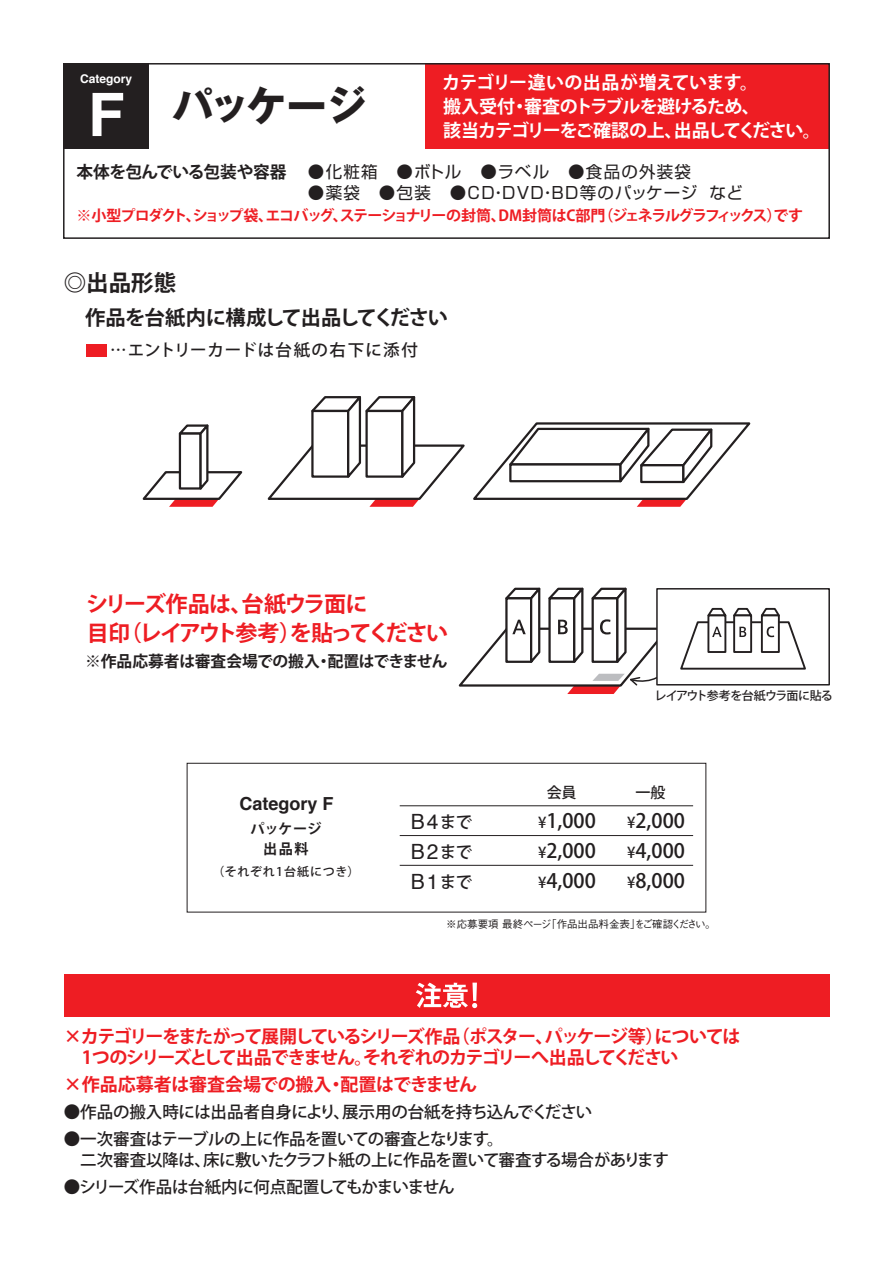
<style>
.page{position:relative;width:893px;height:1263px;background:#fff}
.page>*{position:absolute;margin:0;border:0;box-sizing:border-box;transform-origin:0 0}
.t1{font:700 60px "Helvetica";color:#fff}
.t2{font:700 40.5px "Gothic MB101 Pro";letter-spacing:-.06em;color:#231f20}
.t3{font:700 22.5px "Koz Go Pro";color:#231f20}
.t4{font:700 22.05px/28.3px "Koz Go Pro";letter-spacing:-.08em;color:#ee1d23}
.t5{font:21px/30px "Helvetica";color:#231f20;text-align:justify}
.t6{font:700 20.25px "Koz Go Pro";letter-spacing:-.04em;color:#231f20}
.t7{font:500 19.8px/30px "Koz Go Pro";color:#231f20;text-align:justify}
.t8{font:700 18px/21px "Koz Go Pro";letter-spacing:-.07em;color:#ee1d23}
.t9{font:700 18px/24px "Koz Go Pro";letter-spacing:-.045em;color:#fff}
.t10{font:700 18px "Koz Go Pro";letter-spacing:-.015em;color:#ee1d23}
.t11{font:700 18px "Koz Go Pro";letter-spacing:-.08em;color:#fff}
.t12{font:700 18px "Helvetica";color:#231f20}
.t13{font:700 16.8px "Koz Go Pro";letter-spacing:-.03em;color:#231f20}
.t14{font:500 16.5px/21px "Koz Go Pro";letter-spacing:-.02em;color:#231f20}
.t15{font:16.5px "Shin Go Pro";letter-spacing:.075em;color:#231f20}
.t16{font:500 16.5px "Koz Go Pro";letter-spacing:-.06em;color:#231f20}
.t17{font:500 16.5px "Koz Go Pro";letter-spacing:.06em;color:#231f20}
.t18{font:700 15.75px "Koz Go Pro";letter-spacing:-.015em;color:#231f20}
.t19{font:700 15px "Koz Go Pro";letter-spacing:-.09em;color:#ee1d23}
.t20{font:500 15px "Koz Go Pro";color:#231f20}
.t21{font:700 14.1px "Koz Go Pro";letter-spacing:.035em;color:#231f20}
.t22{font:500 12px "Koz Go Pro";letter-spacing:-.07em;color:#231f20}
.t23{font:500 12px "Koz Go Pro";letter-spacing:.08em;color:#231f20}
.t24{font:700 12px "Helvetica";color:#fff}
.t25{font:500 10.5px "Gothic BBB Pr 6";letter-spacing:-.01em;color:#231f20}
.s1{font-family:"Koz Go Pro";font-weight:500;font-size:16.5px}
.s2{font-size:15px}
</style>
<div class="page">
<div style="left:425px;top:64px;width:404px;height:85px;background:#ee1d23"></div>
<div style="left:64px;top:64px;width:85px;height:85px;background:#231f20"></div>
<div style="left:63px;top:63px;width:767px;height:176px;border:2px solid #231f20"></div>
<div style="left:656px;top:588px;width:174px;height:97px;background:#fff;border:2px solid #231f20"></div>
<svg style="left:458px;top:587px;width:350px;height:107px"></svg>
<div style="left:64px;top:974px;width:765px;height:43px;background:#ee1d23"></div>
<svg style="left:416px;top:982px;width:61px;height:26px"></svg>
<div style="left:87px;top:344px;width:20px;height:12px;background:#ee1d23"></div>
<hr style="left:400px;top:835px;width:293px;height:1px;background:#231f20">
<hr style="left:400px;top:805px;width:293px;height:1px;background:#231f20">
<hr style="left:400px;top:865px;width:293px;height:1px;background:#231f20">
<div style="left:187px;top:763px;width:519px;height:149px;border:1px solid #231f20"></div>
<svg style="left:142px;top:424px;width:101px;height:83px"></svg>
<svg style="left:267px;top:396px;width:484px;height:111px"></svg>
<p class="t24" style="left:80px;top:69px;width:54px">Category</p>
<h1 class="t1" style="left:88px;top:66px;width:38px">F</h1>
<h2 class="t2" style="left:173px;top:72px;width:195px">パッケージ</h2>
<p class="t9" style="left:442px;top:72px;width:319px">カテゴリー違いの出品が増えています。搬入受付・審査のトラブルを避けるため、</p>
<p class="t11" style="left:443px;top:119px;width:379px">該当カテゴリーをご確認の上、出品してください。</p>
<p class="t13" style="left:77px;top:161px;width:211px">本体を包んでいる包装や容器</p>
<p class="t15" style="left:308px;top:158px;width:385px">●化粧箱　●ボトル　●ラベル　●食品の外装袋</p>
<p class="t15" style="left:308px;top:179px;width:436px">●薬袋　●包装　●CD・DVD・BD等のパッケージ など</p>
<p class="t19" style="left:77px;top:205px;width:728px">※小型プロダクト、ショップ袋、エコバッグ、ステーショナリーの封筒、DM封筒はC部門（ジェネラルグラフィックス）です</p>
<h3 class="t3" style="left:64px;top:268px;width:114px">◎出品形態</h3>
<p class="t6" style="left:85px;top:304px;width:364px">作品を台紙内に構成して出品してください</p>
<p class="t17" style="left:110px;top:339px;width:309px">…エントリーカードは台紙の右下に添付</p>
<h3 class="t4" style="left:86px;top:591px;width:364px">シリーズ作品は、台紙ウラ面に<br>目印（レイアウト参考）を貼ってください</h3>
<p class="t18" style="left:85px;top:651px;width:364px">※作品応募者は審査会場での搬入・配置はできません</p>
<p class="t12" style="left:240px;top:789px;width:96px">Category F</p>
<p class="t21" style="left:263px;top:840px;width:47px">出品料</p>
<p class="t21" style="left:250px;top:819px;width:73px">パッケージ</p>
<p class="t23" style="left:212px;top:864px;width:149px">（それぞれ1台紙につき）</p>
<p class="t5" style="left:411px;top:807px;width:63px">B4<span class="s1">まで</span>B2<span class="s1">まで</span>B1<span class="s1">まで</span></p>
<p class="t22" style="left:654px;top:688px;width:180px">レイアウト参考を台紙ウラ面に貼る</p>
<p class="t20" style="left:547px;top:783px;width:31px">会員</p>
<p class="t20" style="left:635px;top:783px;width:31px">一般</p>
<p class="t7" style="left:538px;top:806px;width:59px"><span class="s2">¥</span>1,000 <span class="s2">¥</span>2,000 <span class="s2">¥</span>4,000</p>
<p class="t7" style="left:627px;top:806px;width:59px"><span class="s2">¥</span>2,000 <span class="s2">¥</span>4,000 <span class="s2">¥</span>8,000</p>
<p class="t25" style="left:446px;top:916px;width:271px">※応募要項 最終ページ「作品出品料金表」をご確認ください。</p>
<p class="t8" style="left:64px;top:1027px;width:678px">×カテゴリーをまたがって展開しているシリーズ作品（ポスター、パッケージ等）については　1つのシリーズとして出品できません。それぞれのカテゴリーへ出品してください</p>
<p class="t10" style="left:64px;top:1073px;width:415px">×作品応募者は審査会場での搬入・配置はできません</p>
<p class="t14" style="left:64px;top:1102px;width:530px">●作品の搬入時には出品者自身により、展示用の台紙を持ち込んでください</p>
<p class="t14" style="left:64px;top:1129px;width:607px">●一次審査はテーブルの上に作品を置いての審査となります。<br>　二次審査以降は、床に敷いたクラフト紙の上に作品を置いて審査する場合があります</p>
<p class="t16" style="left:64px;top:1176px;width:392px">●シリーズ作品は台紙内に何点配置してもかまいません</p>
</div>
